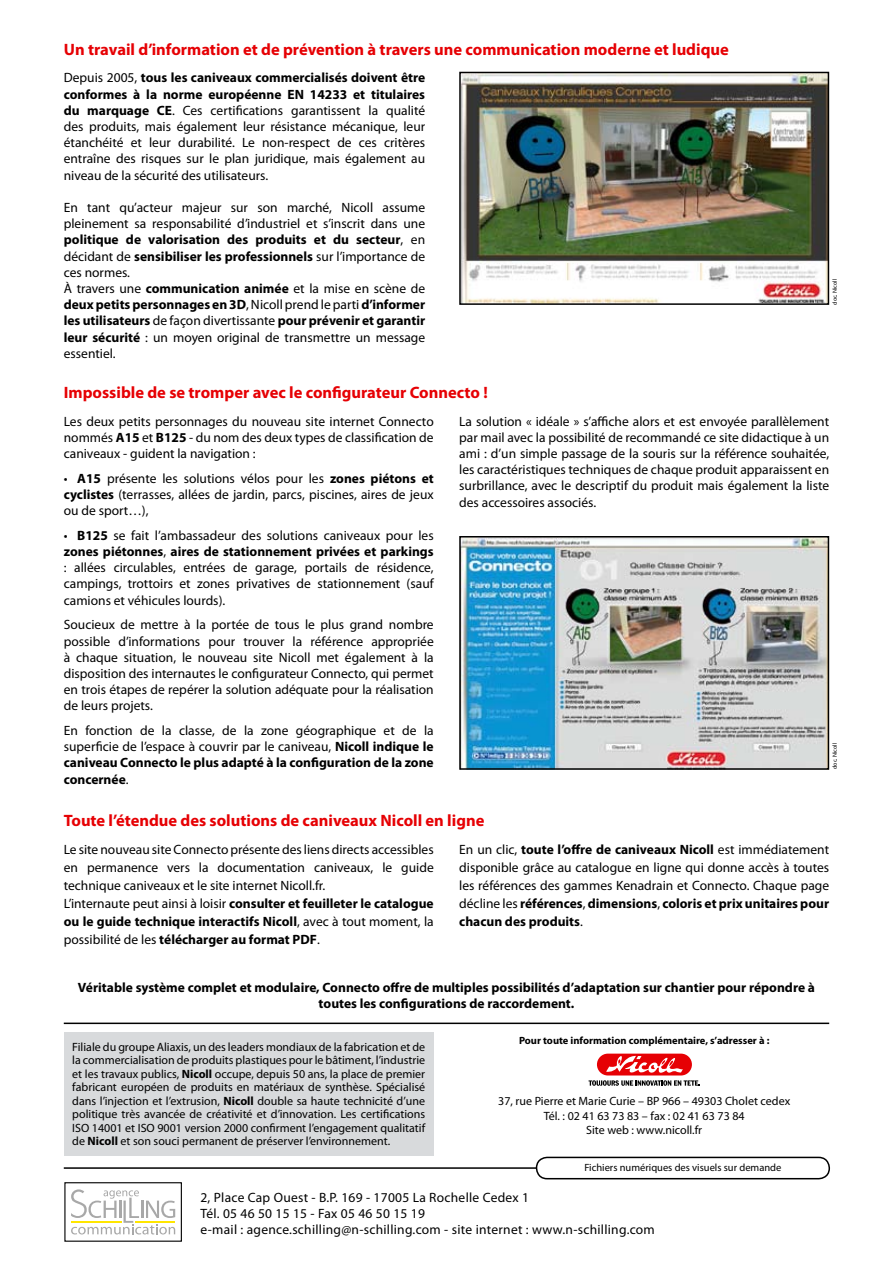
<style>
.page{position:relative;width:893px;height:1263px;background:#fff}
.page>*{position:absolute;margin:0;border:0;box-sizing:border-box;transform-origin:0 0}
.t1{font:700 16.5px "Myriad Pro";color:#e60004}
.t2{font:13.5px/16.2px "Myriad Pro";color:#000;text-align:justify}
.t3{font:13.5px/16.2px "Myriad Pro";letter-spacing:.02em;color:#000}
.t4{font:700 13.5px/16.5px "Myriad Pro";color:#000;text-align:center}
.t5{font:12px/13.5px "Myriad Pro";color:#000;text-align:center}
.t6{font:700 10.5px "Myriad Pro";color:#000}
.t7{font:10.5px "Myriad Pro";color:#000}
.t8{font:6px "Myriad Pro";color:#000}
.s1{font-weight:700}
</style>
<div class="page">
<hr style="left:64px;top:1022px;width:765px;height:2px;background:#000">
<hr style="left:64px;top:1167px;width:765px;height:2px;background:#000">
<svg style="left:71px;top:1189px;width:104px;height:45px"></svg>
<div style="left:64px;top:1182px;width:118px;height:60px;border:1px solid #000"></div>
<div style="left:536px;top:1157px;width:293px;height:22px;background:#fff;border-radius:11px"></div>
<div style="left:536px;top:1157px;width:294px;height:22px;border:2px solid #000;border-radius:11px"></div>
<div style="left:64px;top:1032px;width:370px;height:124px;background:#d8dadc"></div>
<img style="left:462px;top:539px;width:364px;height:228px">
<div style="left:459px;top:536px;width:370px;height:234px;border:2px solid #000"></div>
<img style="left:459px;top:71px;width:371px;height:234px">
<div style="left:597px;top:1053px;width:95px;height:22px;background:#e60004;border-radius:11px"></div>
<svg style="left:589px;top:1055px;width:111px;height:31px"></svg>
<p class="t1" style="left:64px;top:39px;width:666px">Un travail d’information et de prévention à travers une communication moderne et ludique</p>
<p class="t2" style="left:64px;top:70px;width:363px">Depuis 2005, <span class="s1">tous les caniveaux commercialisés doivent être conformes à la norme européenne EN 14233 et titulaires du marquage CE</span>. Ces certifications garantissent la qualité des produits, mais également leur résistance mécanique, leur étanchéité et leur durabilité. Le non-respect de ces critères entraîne des risques sur le plan juridique, mais également au niveau de la sécurité des utilisateurs.</p>
<p class="t2" style="left:64px;top:199px;width:363px;text-align:left">En tant qu’acteur majeur sur son marché, Nicoll assume pleinement sa responsabilité d’industriel et s’inscrit dans une <span class="s1">politique de valorisation des produits et du secteur</span>, en décidant de <span class="s1">sensibiliser les professionnels</span> sur l’importance de ces normes.<br>À travers une <span class="s1">communication animée</span> et la mise en scène de <span class="s1">deux petits personnages en 3D</span>, Nicoll prend le parti <span class="s1">d’informer les utilisateurs</span> de façon divertissante <span class="s1">pour prévenir et garantir leur sécurité</span> : un moyen original de transmettre un message essentiel.</p>
<p class="t1" style="left:64px;top:382px;width:426px">Impossible de se tromper avec le configurateur Connecto !</p>
<p class="t8" style="left:831px;top:305px;width:28px;rotate:-90deg">doc. Nicoll</p>
<p class="t2" style="left:64px;top:413px;width:371px">Les deux petits personnages du nouveau site internet Connecto nommés <span class="s1">A15</span> et <span class="s1">B125</span> - du nom des deux types de classification de caniveaux - guident la navigation :</p>
<p class="t2" style="left:64px;top:470px;width:371px">• <span class="s1">A15</span> présente les solutions vélos pour les <span class="s1">zones piétons et cyclistes</span> (terrasses, allées de jardin, parcs, piscines, aires de jeux ou de sport…),</p>
<p class="t2" style="left:64px;top:527px;width:371px">• <span class="s1">B125</span> se fait l’ambassadeur des solutions caniveaux pour les <span class="s1">zones piétonnes</span>, <span class="s1">aires de stationnement privées et parkings </span>: allées circulables, entrées de garage, portails de résidence, campings, trottoirs et zones privatives de stationnement (sauf camions et véhicules lourds).</p>
<p class="t2" style="left:64px;top:616px;width:371px">Soucieux de mettre à la portée de tous le plus grand nombre possible d’informations pour trouver la référence appropriée à chaque situation, le nouveau site Nicoll met également à la disposition des internautes le configurateur Connecto, qui permet en trois étapes de repérer la solution adéquate pour la réalisation de leurs projets.</p>
<p class="t2" style="left:64px;top:722px;width:371px">En fonction de la classe, de la zone géographique et de la superficie de l’espace à couvrir par le caniveau, <span class="s1">Nicoll indique le caniveau Connecto le plus adapté à la configuration de la zone concernée</span>.</p>
<p class="t2" style="left:459px;top:413px;width:371px">La solution « idéale » s’affiche alors et est envoyée parallèlement par mail avec la possibilité de recommandé ce site didactique à un ami : d’un simple passage de la souris sur la référence souhaitée, les caractéristiques techniques de chaque produit apparaissent en surbrillance, avec le descriptif du produit mais également la liste des accessoires associés.</p>
<p class="t8" style="left:831px;top:769px;width:28px;rotate:-90deg">doc. Nicoll</p>
<p class="t1" style="left:64px;top:810px;width:422px">Toute l’étendue des solutions de caniveaux Nicoll en ligne</p>
<p class="t2" style="left:64px;top:840px;width:371px;line-height:18px;text-align:left">Le site nouveau site Connecto présente des liens directs accessibles en permanence vers la documentation caniveaux, le guide technique caniveaux et le site internet Nicoll.fr.<br>L’internaute peut ainsi à loisir <span class="s1">consulter et feuilleter le catalogue ou le guide technique interactifs Nicoll</span>, avec à tout moment, la possibilité de les <span class="s1">télécharger au format PDF</span>.</p>
<p class="t2" style="left:459px;top:840px;width:371px;line-height:18px">En un clic, <span class="s1">toute l’offre de caniveaux Nicoll</span> est immédiatement disponible grâce au catalogue en ligne qui donne accès à toutes les références des gammes Kenadrain et Connecto. Chaque page décline les <span class="s1">références</span>, <span class="s1">dimensions</span>, <span class="s1">coloris et prix unitaires pour chacun des produits</span>.</p>
<p class="t4" style="left:78px;top:979px;width:738px">Véritable système complet et modulaire, Connecto offre de multiples possibilités d’adaptation sur chantier pour répondre à toutes les configurations de raccordement.</p>
<p class="t5" style="left:72px;top:1039px;width:354px;text-align:justify">Filiale du groupe Aliaxis, un des leaders mondiaux de la fabrication et de la commercialisation de produits plastiques pour le bâtiment, l’industrie et les travaux publics, <span class="s1">Nicoll</span> occupe, depuis 50 ans, la place de premier fabricant européen de produits en matériaux de synthèse. Spécialisé dans l’injection et l’extrusion, <span class="s1">Nicoll</span> double sa haute technicité d’une politique très avancée de créativité et d’innovation. Les certifications ISO 14001 et ISO 9001 version 2000 confirment l’engagement qualitatif de <span class="s1">Nicoll</span> et son souci permanent de préserver l’environnement.</p>
<p class="t6" style="left:519px;top:1034px;width:252px">Pour toute information complémentaire, s’adresser à :</p>
<p class="t5" style="left:498px;top:1094px;width:293px;line-height:14.4px">37, rue Pierre et Marie Curie – BP 966 – 49303 Cholet cedex<br>Tél. : 02 41 63 73 83 – fax : 02 41 63 73 84<br>Site web : www.nicoll.fr</p>
<p class="t7" style="left:584px;top:1160px;width:199px">Fichiers numériques des visuels sur demande</p>
<p class="t3" style="left:200px;top:1189px;width:456px">2, Place Cap Ouest - B.P. 169 - 17005 La Rochelle Cedex 1<br>Tél. 05 46 50 15 15 - Fax 05 46 50 15 19<br>e-mail : agence.schilling@n-schilling.com - site internet : www.n-schilling.com</p>
</div>
